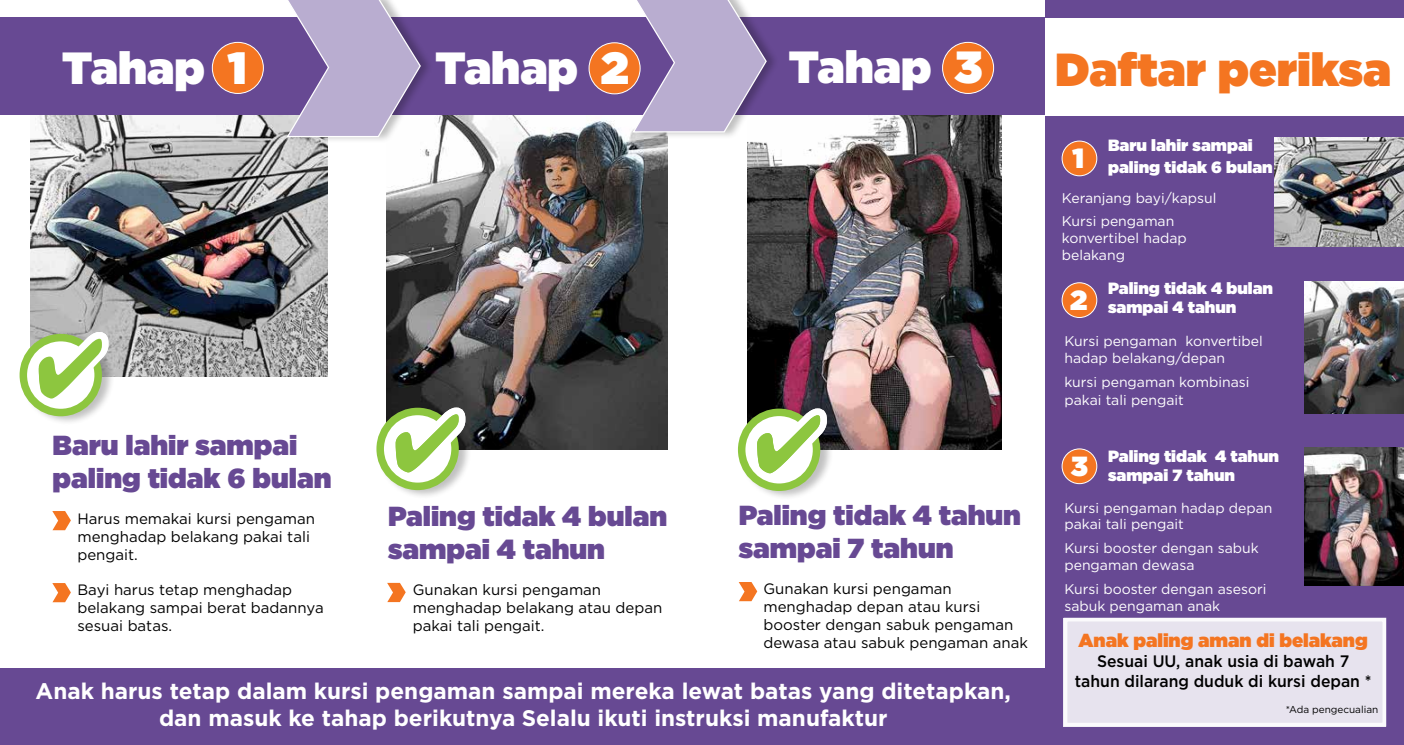
<style>
.page{position:relative;width:1404px;height:745px;background:#fff}
.page>*{position:absolute;margin:0;border:0;box-sizing:border-box;transform-origin:0 0}
.t1{font:900 46.25px "Gotham";color:#f47521}
.t2{font:900 45px "Gotham";color:#fff}
.t3{font:900 27.62px "Gotham";color:#fff}
.t4{font:900 27.5px/33px "Gotham";color:#674993}
.t5{font:700 22.5px/27px "Gotham";color:#fff;text-align:center}
.t6{font:900 18.75px "Gotham";color:#f47521}
.t7{font:500 16.5px/19.9px "Gotham";color:#000;text-align:center;scale:.95 1}
.t8{font:900 16.25px/19.5px "Gotham";color:#fff}
.t9{font:15px/18px "Gotham";color:#000}
.t10{font:14px/16.8px "Gotham";color:#fff}
.t11{font:10px "Gotham";color:#000}
</style>
<div class="page">
<img style="left:747px;top:115px;width:254px;height:334px">
<img style="left:386px;top:115px;width:281px;height:334px">
<div style="left:354px;top:17px;width:695px;height:98px;background:#674993"></div>
<img style="left:30px;top:115px;width:298px;height:261px">
<div style="left:0;top:17px;width:372px;height:98px;background:#674993"></div>
<div style="left:212px;top:42px;width:51px;height:51px;background:#f47521;border-radius:50%"></div>
<div style="left:212px;top:42px;width:52px;height:52px;border:1px solid #fff;border-radius:50%"></div>
<div style="left:589px;top:43px;width:51px;height:51px;background:#f47521;border-radius:50%"></div>
<div style="left:588px;top:42px;width:52px;height:52px;border:1px solid #fff;border-radius:50%"></div>
<div style="left:942px;top:42px;width:51px;height:51px;background:#f47521;border-radius:50%"></div>
<div style="left:942px;top:42px;width:52px;height:52px;border:1px solid #fff;border-radius:50%"></div>
<div style="left:20px;top:329px;width:95px;height:96px;background:#000;opacity:.25"></div>
<div style="left:376px;top:403px;width:96px;height:96px;background:#000;opacity:.25"></div>
<div style="left:738px;top:404px;width:95px;height:96px;background:#000;opacity:.25"></div>
<div style="left:0;top:668px;width:1052px;height:76px;background:#674993"></div>
<svg style="left:52px;top:511px;width:19px;height:19px"></svg>
<svg style="left:52px;top:583px;width:19px;height:19px"></svg>
<svg style="left:387px;top:582px;width:18px;height:19px"></svg>
<svg style="left:738px;top:582px;width:19px;height:18px"></svg>
<div style="left:287px;top:0;width:147px;height:144px;background:#000;opacity:.25"></div>
<svg style="left:284px;top:0;width:137px;height:138px"></svg>
<div style="left:1045px;top:0;width:358px;height:744px;background:#674993"></div>
<div style="left:632px;top:0;width:147px;height:139px;background:#000;opacity:.25"></div>
<svg style="left:630px;top:0;width:137px;height:133px"></svg>
<div style="left:1045px;top:18px;width:358px;height:98px;background:#fff"></div>
<img style="left:1274px;top:138px;width:129px;height:108px">
<div style="left:1063px;top:617px;width:322px;height:109px;background:#e7e3ee"></div>
<div style="left:1063px;top:617px;width:322px;height:109px;border:4px solid #fff"></div>
<img style="left:1304px;top:281px;width:99px;height:132px">
<img style="left:1304px;top:447px;width:99px;height:138px">
<div style="left:1061px;top:141px;width:35px;height:35px;background:#f47521;border-radius:50%"></div>
<div style="left:1061px;top:141px;width:35px;height:35px;border:1px solid #fff;border-radius:50%"></div>
<div style="left:1061px;top:282px;width:35px;height:35px;background:#f47521;border-radius:50%"></div>
<div style="left:1061px;top:282px;width:35px;height:35px;border:1px solid #fff;border-radius:50%"></div>
<div style="left:1061px;top:448px;width:35px;height:35px;background:#f47521;border-radius:50%"></div>
<div style="left:1061px;top:448px;width:35px;height:35px;border:1px solid #fff;border-radius:50%"></div>
<svg style="left:21px;top:320px;width:98px;height:94px"></svg>
<svg style="left:377px;top:396px;width:99px;height:94px"></svg>
<svg style="left:739px;top:397px;width:98px;height:94px"></svg>
<h2 class="t2" style="left:62px;top:36px;width:186px">Tahap 1</h2>
<h2 class="t2" style="left:435px;top:35px;width:195px">Tahap 2</h2>
<h2 class="t2" style="left:788px;top:35px;width:195px">Tahap 3</h2>
<h3 class="t4" style="left:53px;top:428px;width:280px">Baru lahir sampai paling tidak 6 bulan</h3>
<p class="t9" style="left:77px;top:508px;width:239px">Harus memakai kursi pengaman menghadap belakang pakai tali pengait.</p>
<p class="t9" style="left:77px;top:580px;width:248px">Bayi harus tetap menghadap belakang sampai berat badannya sesuai batas.</p>
<h3 class="t4" style="left:738px;top:498px;width:284px">Paling tidak 4 tahun sampai 7 tahun</h3>
<p class="t9" style="left:763px;top:579px;width:266px">Gunakan kursi pengaman menghadap depan atau kursi booster dengan sabuk pengaman dewasa atau sabuk pengaman anak</p>
<h3 class="t5" style="left:36px;top:677px;width:976px">Anak harus tetap dalam kursi pengaman sampai mereka lewat batas yang ditetapkan, dan masuk ke tahap berikutnya Selalu ikuti instruksi manufaktur</h3>
<h3 class="t4" style="left:388px;top:499px;width:281px">Paling tidak 4 bulan sampai 4 tahun</h3>
<p class="t9" style="left:413px;top:580px;width:251px">Gunakan kursi pengaman menghadap belakang atau depan pakai tali pengait.</p>
<h1 class="t1" style="left:1055px;top:36px;width:337px">Daftar periksa</h1>
<h3 class="t3" style="left:1072px;top:138px;width:13px">1</h3>
<p class="t8" style="left:1107px;top:133px;width:166px;line-height:22.5px">Baru lahir sampai paling tidak 6 bulan</p>
<p class="t10" style="left:1061px;top:185px;width:156px;line-height:23.9px">Keranjang bayi/kapsul<br>Kursi pengaman</p>
<p class="t10" style="left:1061px;top:229px;width:126px">konvertibel hadap belakang</p>
<h3 class="t3" style="left:1069px;top:280px;width:19px">2</h3>
<p class="t8" style="left:1107px;top:277px;width:166px">Paling tidak 4 bulan sampai 4 tahun</p>
<p class="t10" style="left:1064px;top:332px;width:200px">Kursi pengaman konvertibel hadap belakang/depan</p>
<p class="t10" style="left:1064px;top:372px;width:187px;line-height:18px">kursi pengaman kombinasi pakai tali pengait</p>
<h3 class="t3" style="left:1070px;top:446px;width:19px">3</h3>
<p class="t8" style="left:1107px;top:445px;width:172px">Paling tidak 4 tahun sampai 7 tahun</p>
<p class="t10" style="left:1064px;top:498px;width:209px">Kursi pengaman hadap depan pakai tali pengait</p>
<p class="t10" style="left:1064px;top:539px;width:196px">Kursi booster dengan sabuk pengaman dewasa</p>
<p class="t10" style="left:1064px;top:580px;width:203px">Kursi booster dengan asesori sabuk pengaman anak</p>
<p class="t6" style="left:1078px;top:627px;width:291px">Anak paling aman di belakang</p>
<p class="t7" style="left:1074px;top:650px;width:314px">Sesuai UU, anak usia di bawah 7 tahun dilarang duduk di kursi depan *</p>
<p class="t11" style="left:1285px;top:702px;width:94px">*Ada pengecualian</p>
</div>
